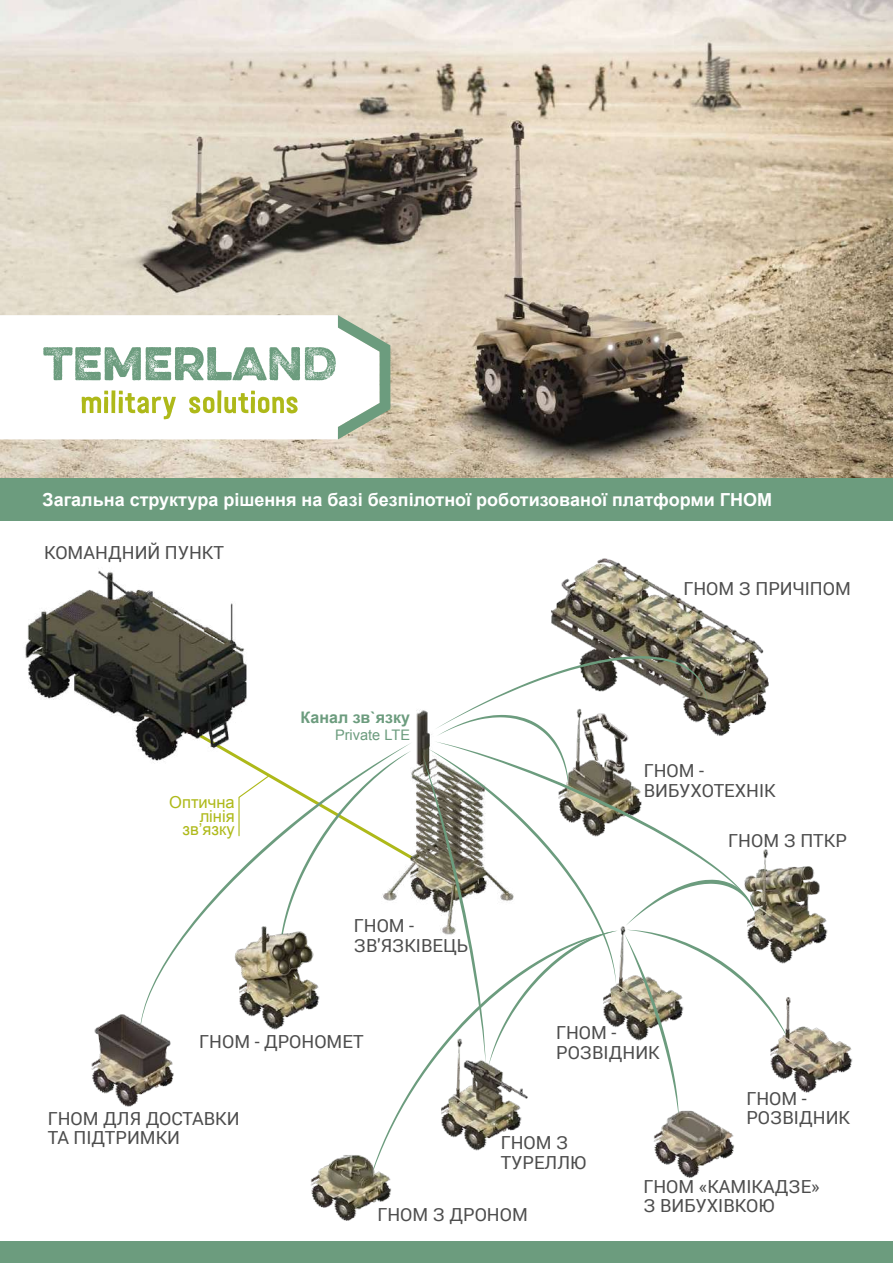
<style>
.page{position:relative;width:893px;height:1263px;background:#fff}
.page>*{position:absolute;margin:0;border:0;box-sizing:border-box;transform-origin:0 0}
.t1{font:18px/19.5px "Roboto";color:#4d4d4d}
.t2{font:700 18px "Arial";color:#fff}
.t3{font:16.5px/13.5px "Arial";color:#aeb919;text-align:right}
.t4{font:700 16.05px "Arial";color:#6c9c7e}
.t5{font:14.55px "Arial";color:#6c9c7e}
</style>
<div class="page">
<img style="left:0;top:0;width:893px;height:479px">
<div style="left:0;top:479px;width:893px;height:42px;background:#6c9c7e"></div>
<div style="left:0;top:1242px;width:892px;height:21px;background:#6c9c7e"></div>
<svg style="left:0;top:315px;width:43px;height:124px"></svg>
<svg style="left:43px;top:315px;width:347px;height:124px"></svg>
<img style="left:551px;top:558px;width:213px;height:98px">
<img style="left:790px;top:866px;width:38px;height:94px">
<svg style="left:142px;top:767px;width:194px;height:246px"></svg>
<img style="left:25px;top:570px;width:233px;height:197px">
<img style="left:336px;top:709px;width:86px;height:192px">
<svg style="left:422px;top:656px;width:368px;height:447px"></svg>
<img style="left:426px;top:1036px;width:115px;height:115px">
<img style="left:223px;top:915px;width:113px;height:115px">
<img style="left:537px;top:709px;width:128px;height:32px">
<svg style="left:434px;top:741px;width:321px;height:172px"></svg>
<img style="left:91px;top:1013px;width:83px;height:93px">
<img style="left:311px;top:1147px;width:80px;height:74px">
<img style="left:654px;top:1103px;width:80px;height:75px">
<img style="left:762px;top:996px;width:91px;height:98px">
<svg style="left:238px;top:774px;width:33px;height:63px"></svg>
<p class="t2" style="left:43px;top:488px;width:731px">Загальна структура рішення на базі безпілотної роботизованої платформи ГНОМ</p>
<p class="t1" style="left:44px;top:542px;width:181px">КОМАНДНИЙ ПУНКТ</p>
<p class="t3" style="left:169px;top:796px;width:67px">Оптична лінія зв’язку</p>
<p class="t4" style="left:301px;top:706px;width:111px">Канал зв`язку</p>
<p class="t5" style="left:335px;top:725px;width:76px">Private LTE</p>
<p class="t1" style="left:354px;top:915px;width:116px">ГНОМ -<br>ЗВ'ЯЗКІВЕЦЬ</p>
<p class="t1" style="left:199px;top:1031px;width:166px">ГНОМ - ДРОНОМЕТ</p>
<p class="t1" style="left:683px;top:578px;width:169px">ГНОМ З ПРИЧІПОМ</p>
<p class="t1" style="left:644px;top:760px;width:133px">ГНОМ -<br>ВИБУХОТЕХНІК</p>
<p class="t1" style="left:728px;top:830px;width:120px">ГНОМ З ПТКР</p>
<p class="t1" style="left:556px;top:1022px;width:105px">ГНОМ -<br>РОЗВІДНИК</p>
<p class="t1" style="left:48px;top:1108px;width:193px">ГНОМ ДЛЯ ДОСТАВКИ<br>ТА ПІДТРИМКИ</p>
<p class="t1" style="left:501px;top:1132px;width:87px">ГНОМ З<br>ТУРЕЛЛЮ</p>
<p class="t1" style="left:377px;top:1204px;width:152px">ГНОМ З ДРОНОМ</p>
<p class="t1" style="left:746px;top:1088px;width:105px">ГНОМ -<br>РОЗВІДНИК</p>
<p class="t1" style="left:643px;top:1176px;width:178px">ГНОМ «КАМІКАДЗЕ»<br>З ВИБУХІВКОЮ</p>
</div>
